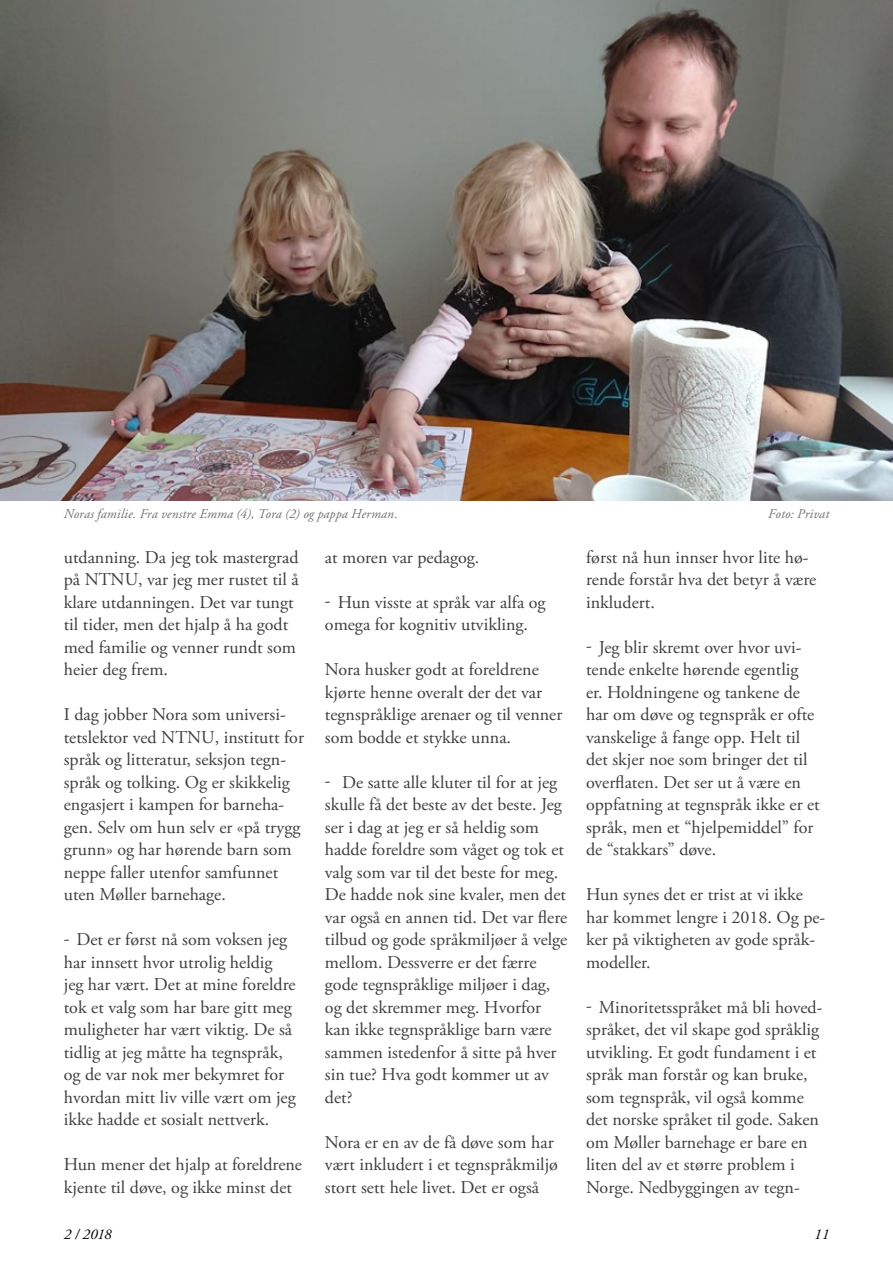
<style>
.page{position:relative;width:893px;height:1263px;background:#fff}
.page>*{position:absolute;margin:0;border:0;box-sizing:border-box;transform-origin:0 0}
.t1{font:18px/22.5px "Adobe Garamond Pro";color:#3e3d40}
.t2{font:italic 15px "Adobe Garamond Pro";letter-spacing:-.015em;color:#000}
.t3{font:italic 13.5px "Adobe Garamond Pro";letter-spacing:.01em;color:#707172}
</style>
<div class="page">
<img style="left:0;top:0;width:893px;height:500px">
<p class="t3" style="left:64px;top:505px;width:336px">Noras familie. Fra venstre Emma (4), Tora (2) og pappa Herman.</p>
<p class="t3" style="left:768px;top:505px;width:63px">Foto: Privat</p>
<p class="t1" style="left:64px;top:546px;width:236px">utdanning. Da jeg tok mastergrad på NTNU, var jeg mer rustet til å klare utdanningen. Det var tungt til tider, men det hjalp å ha godt med familie og venner rundt som heier deg frem.</p>
<p class="t1" style="left:64px;top:704px;width:242px">I dag jobber Nora som universi&shy;tetslektor ved NTNU, institutt for språk og litteratur, seksjon tegn&shy;språk og tolking. Og er skikkelig engasjert i kampen for barneha&shy;gen. Selv om hun selv er «på trygg grunn» og har hørende barn som neppe faller utenfor samfunnet uten Møller barnehage.</p>
<p class="t1" style="left:64px;top:929px;width:233px">- Det er først nå som voksen jeg har innsett hvor utrolig heldig jeg har vært. Det at mine foreldre tok et valg som har bare gitt meg muligheter har vært viktig. De så tidlig at jeg måtte ha tegnspråk, og de var nok mer bekymret for hvordan mitt liv ville vært om jeg ikke hadde et sosialt nettverk.</p>
<p class="t1" style="left:64px;top:1154px;width:240px">Hun mener det hjalp at foreldrene kjente til døve, og ikke minst det</p>
<p class="t1" style="left:325px;top:546px;width:156px">at moren var pedagog.</p>
<p class="t1" style="left:325px;top:591px;width:222px">- Hun visste at språk var alfa og omega for kognitiv utvikling.</p>
<p class="t1" style="left:325px;top:659px;width:239px">Nora husker godt at foreldrene kjørte henne overalt der det var tegnspråklige arenaer og til venner som bodde et stykke unna.</p>
<p class="t1" style="left:325px;top:771px;width:244px">- De satte alle kluter til for at jeg skulle få det beste av det beste. Jeg ser i dag at jeg er så heldig som hadde foreldre som våget og tok et valg som var til det beste for meg.<br>De hadde nok sine kvaler, men det var også en annen tid. Det var flere tilbud og gode språkmiljøer å velge mellom. Dessverre er det færre gode tegnspråklige miljøer i dag, og det skremmer meg. Hvorfor kan ikke tegnspråklige barn være sammen istedenfor å sitte på hver sin tue? Hva godt kommer ut av det?</p>
<p class="t1" style="left:325px;top:1131px;width:235px">Nora er en av de få døve som har vært inkludert i et tegnspråkmiljø stort sett hele livet. Det er også</p>
<p class="t1" style="left:586px;top:546px;width:232px">først nå hun innser hvor lite hø&shy;rende forstår hva det betyr å være inkludert.</p>
<p class="t1" style="left:586px;top:636px;width:235px">- Jeg blir skremt over hvor uvi&shy;tende enkelte hørende egentlig<br>er. Holdningene og tankene de har om døve og tegnspråk er ofte vanskelige å fange opp. Helt til det skjer noe som bringer det til overflaten. Det ser ut å være en oppfatning at tegnspråk ikke er et språk, men et “hjelpemiddel” for de “stakkars” døve.</p>
<p class="t1" style="left:586px;top:884px;width:241px">Hun synes det er trist at vi ikke har kommet lengre i 2018. Og pe&shy;ker på viktigheten av gode språk&shy;modeller.</p>
<p class="t1" style="left:586px;top:996px;width:238px">- Minoritetsspråket må bli hoved&shy;språket, det vil skape god språklig utvikling. Et godt fundament i et språk man forstår og kan bruke, som tegnspråk, vil også komme det norske språket til gode. Saken om Møller barnehage er bare en liten del av et større problem i<br>Norge. Nedbyggingen av tegn-</p>
<p class="t2" style="left:64px;top:1225px;width:49px">2 / 2018</p>
<p class="t2" style="left:814px;top:1225px;width:16px">11</p>
</div>
